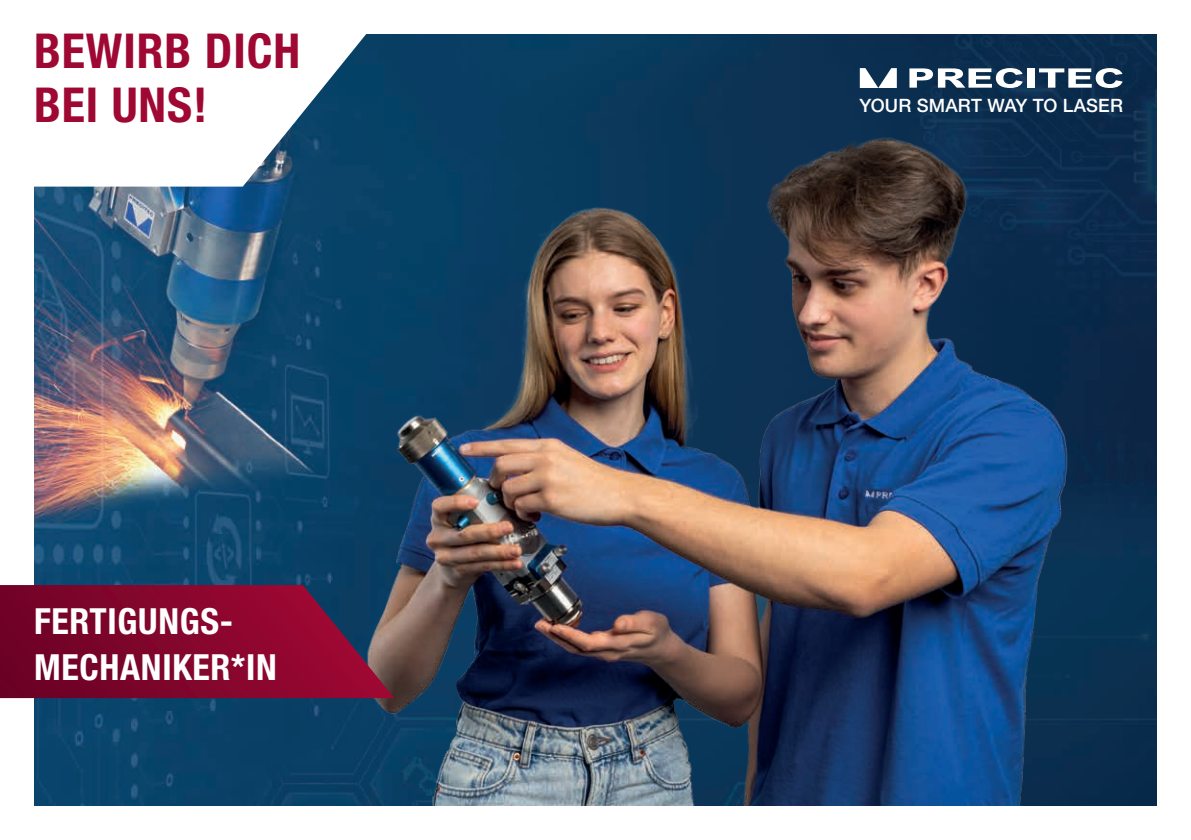
<style>
.page{position:relative;width:1191px;height:840px;background:#fff}
.page>*{position:absolute;margin:0;border:0;box-sizing:border-box;transform-origin:0 0}
.t1{font:700 condensed 48.2px/53.4px "Helvetica Neue LTW1 G";letter-spacing:.02em;color:#9e0832}
.t2{font:700 condensed 36px/46px "Helvetica Neue LTW1 G";letter-spacing:.02em;color:#fff}
.t3{font:500 18.4px "Helvetica Neue LTW1 G";letter-spacing:.01em;color:#fff}
</style>
<div class="page">
<img style="left:34px;top:34px;width:1123px;height:771px">
<svg style="left:859px;top:68px;width:37px;height:20px"></svg>
<svg style="left:909px;top:68px;width:113px;height:20px"></svg>
<div style="left:1027px;top:68px;width:8px;height:20px;background:#fff"></div>
<svg style="left:1039px;top:68px;width:83px;height:20px"></svg>
<svg style="left:34px;top:34px;width:346px;height:152px"></svg>
<img style="left:143px;top:130px;width:1014px;height:675px">
<svg style="left:0;top:584px;width:394px;height:113px;background:#7a0e33"></svg>
<h1 class="t1" style="left:34px;top:25px;width:268px">BEWIRB DICH<br>BEI UNS!</h1>
<p class="t2" style="left:34px;top:597px;width:244px">FERTIGUNGS-<br>MECHANIKER*IN</p>
<p class="t3" style="left:859px;top:95px;width:265px">YOUR SMART WAY TO LASER</p>
</div>
